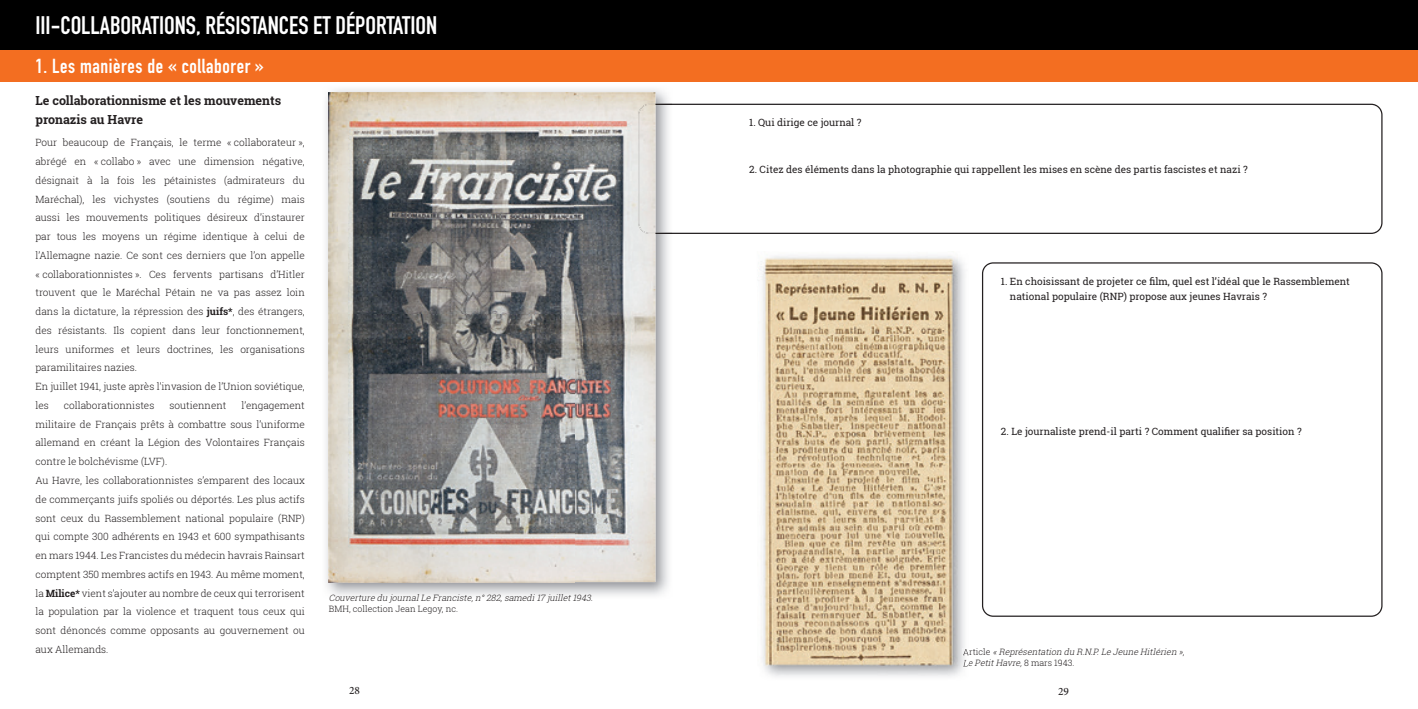
<style>
.page{position:relative;width:1418px;height:709px;background:#fff}
.page>*{position:absolute;margin:0;border:0;box-sizing:border-box;transform-origin:0 0}
.t1{font:700 25px "DIN Condensed";color:#fff}
.t2{font:700 20px "DIN Condensed";letter-spacing:.03em;color:#fff}
.t3{font:700 12.5px/18.8px "Roboto Slab";color:#231f20}
.t4{font:500 11.25px "Minion Pro";color:#231f20}
.t5{font:300 10px/18.8px "Roboto Slab";color:#231f20}
.t6{font:10px/15px "Roboto Slab";color:#231f20}
.t7{font:italic 300 8.75px/11.2px "Roboto Slab";color:#231f20}
.t8{font:300 8.75px "Roboto Slab";color:#231f20}
.s1{font-weight:700}
.s2{font-style:normal}
</style>
<div class="page">
<div style="left:691px;top:39px;width:726px;height:43px;background:#f36e21"></div>
<div style="left:691px;top:0;width:726px;height:50px;background:#000"></div>
<div style="left:0;top:39px;width:726px;height:43px;background:#f36e21"></div>
<div style="left:0;top:0;width:726px;height:50px;background:#000"></div>
<svg style="left:672px;top:104px;width:710px;height:130px"></svg>
<svg style="left:982px;top:262px;width:400px;height:355px"></svg>
<img style="left:326px;top:89px;width:346px;height:507px">
<img style="left:655px;top:104px;width:17px;height:130px">
<img style="left:329px;top:92px;width:326px;height:490px">
<img style="left:792px;top:286px;width:173px;height:391px">
<img style="left:760px;top:255px;width:205px;height:31px">
<img style="left:761px;top:286px;width:31px;height:391px">
<svg style="left:962px;top:648px;width:7px;height:19px"></svg>
<h1 class="t1" style="left:35px;top:8px;width:403px">III-COLLABORATIONS, RÉSISTANCES ET DÉPORTATION</h1>
<h2 class="t2" style="left:35px;top:52px;width:230px">1. Les manières de « collaborer »</h2>
<p class="t3" style="left:35px;top:91px;width:247px">Le collaborationnisme et les mouvements pronazis au Havre</p>
<p class="t5" style="left:35px;top:133px;width:271px">Pour beaucoup de Français, le terme « collaborateur », abrégé en « collabo » avec une dimension négative, désignait à la fois les pétainistes (admirateurs du Maréchal), les vichystes (soutiens du régime) mais aussi les mouvements politiques désireux d’instaurer par tous les moyens un régime identique à celui de l’Allemagne nazie. Ce sont ces derniers que l’on appelle « collaborationnistes ». Ces fervents partisans d’Hitler trouvent que le Maréchal Pétain ne va pas assez loin dans la dictature, la répression des <span class="s1">juifs*</span>, des étrangers, des résistants. Ils copient dans leur fonctionnement, leurs uniformes et leurs doctrines, les organisations paramilitaires nazies.<br>En juillet 1941, juste après l’invasion de l’Union soviétique, les</p>
<p class="t5" style="left:35px;top:396px;width:271px;text-indent:206px">l’engagement militaire de Français prêts à combattre sous l’uniforme allemand en créant la Légion des Volontaires Français contre le bolchévisme (LVF).<br>Au Havre, les collaborationnistes s’emparent des locaux de commerçants juifs spoliés ou déportés. Les plus actifs sont ceux du Rassemblement national populaire (RNP) qui compte 300 adhérents en 1943 et 600 sympathisants en mars 1944. Les Francistes du médecin havrais Rainsart comptent 350 membres actifs en 1943. Au même moment, la <span class="s1">Milice*</span> vient s’ajouter au nombre de ceux qui terrorisent la population par la violence et traquent tous ceux qui sont dénoncés comme opposants au gouvernement ou aux Allemands.</p>
<p class="t5" style="left:64px;top:396px;width:92px">collaborationnistes</p>
<p class="t5" style="left:169px;top:396px;width:58px">soutiennent</p>
<p class="t7" style="left:329px;top:591px;width:268px">Couverture du journalLe Franciste,n°282,samedi17 juillet1943.</p>
<p class="t8" style="left:329px;top:602px;width:130px">BMH, collection Jean Legoy, nc.</p>
<p class="t6" style="left:749px;top:115px;width:114px">1. Qui dirige ce journal ?</p>
<p class="t6" style="left:749px;top:162px;width:500px">2. Citez des éléments dans la photographie qui rappellent les mises en scène des partis fascistes et nazi ?</p>
<p class="t6" style="left:1009px;top:273px;width:341px;text-indent:-9px">1. En choisissant de projeter ce film, quel est l’idéal que le Rassemblement national populaire (RNP) propose aux jeunes Havrais ?</p>
<p class="t6" style="left:1000px;top:424px;width:302px">2. Le journaliste prend-il parti ? Comment qualifier sa position ?</p>
<p class="t7" style="left:962px;top:646px;width:225px"><span class="s2">A r t i c l e</span> «Représentation du R.N.P.Le Jeune Hitlérien »,<br>Le PetitHavre,<span class="s2">8 m a r s 1 9 4 3 .</span></p>
<p class="t4" style="left:349px;top:683px;width:12px">28</p>
<p class="t4" style="left:1058px;top:684px;width:12px">29</p>
</div>
